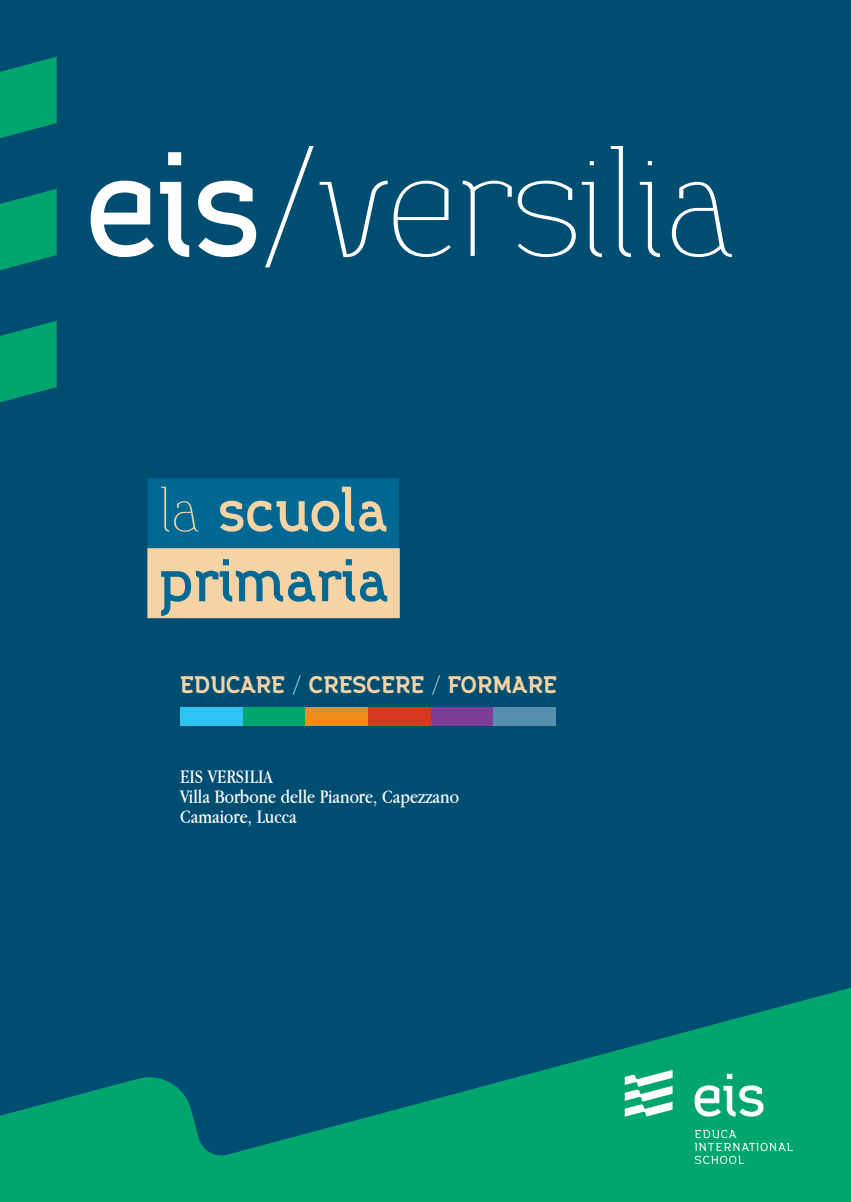
<style>
.page{position:relative;width:851px;height:1202px;background:#fff}
.page>*{position:absolute;margin:0;border:0;box-sizing:border-box;transform-origin:0 0}
.t1{font:500 60px/70px "Practish";letter-spacing:-.02em;color:#006893}
.t2{font:700 24px "Practish";color:#f5d3a4}
.t3{font:20px/20px "Apple Garamond";color:#fff}
.s1{font-weight:100;color:#f5d3a4}
.s2{color:#f5d3a4}
.s3{font-weight:100;color:#fff}
</style>
<div class="page">
<div style="left:0;top:0;width:850px;height:1202px;background:#004d72"></div>
<svg style="left:0;top:988px;width:850px;height:214px;fill:#00a66e"></svg>
<svg style="left:0;top:57px;width:57px;height:346px"></svg>
<svg style="left:624px;top:1070px;width:48px;height:47px;background:#7bd1b4"></svg>
<svg style="left:694px;top:1074px;width:69px;height:42px;background:#5ac5a1"></svg>
<svg style="left:695px;top:1130px;width:98px;height:34px;background:#22b181"></svg>
<div style="left:147px;top:478px;width:252px;height:70px;background:#006893"></div>
<div style="left:147px;top:548px;width:253px;height:70px;background:#f5d3a4"></div>
<svg style="left:91px;top:181px;width:63px;height:76px"></svg>
<svg style="left:160px;top:152px;width:29px;height:105px"></svg>
<svg style="left:198px;top:181px;width:58px;height:76px"></svg>
<svg style="left:265px;top:146px;width:48px;height:121px"></svg>
<svg style="left:319px;top:181px;width:68px;height:76px"></svg>
<svg style="left:393px;top:181px;width:57px;height:76px"></svg>
<svg style="left:462px;top:181px;width:49px;height:75px"></svg>
<svg style="left:517px;top:181px;width:58px;height:76px"></svg>
<svg style="left:581px;top:161px;width:20px;height:96px"></svg>
<svg style="left:610px;top:146px;width:20px;height:111px"></svg>
<svg style="left:639px;top:161px;width:21px;height:96px"></svg>
<svg style="left:671px;top:182px;width:60px;height:75px"></svg>
<div style="left:180px;top:707px;width:63px;height:19px;background:#2bc4f3"></div>
<div style="left:243px;top:707px;width:62px;height:19px;background:#00a66e"></div>
<div style="left:305px;top:707px;width:63px;height:19px;background:#eb8c1b"></div>
<div style="left:368px;top:707px;width:62px;height:19px;background:#d8381e"></div>
<div style="left:430px;top:707px;width:63px;height:19px;background:#7e3e98"></div>
<div style="left:493px;top:707px;width:63px;height:19px;background:#5690b0"></div>
<h1 class="t1" style="left:159px;top:476px;width:231px"><span class="s1">la</span> <span class="s2">scuola </span>primaria</h1>
<p class="t2" style="left:180px;top:670px;width:378px">EDUCARE <span class="s3">/</span> CRESCERE <span class="s3">/</span> FORMARE</p>
<p class="t3" style="left:180px;top:766px;width:280px">EIS VERSILIA<br>Villa Borbone delle Pianore, Capezzano<br>Camaiore, Lucca</p>
</div>
